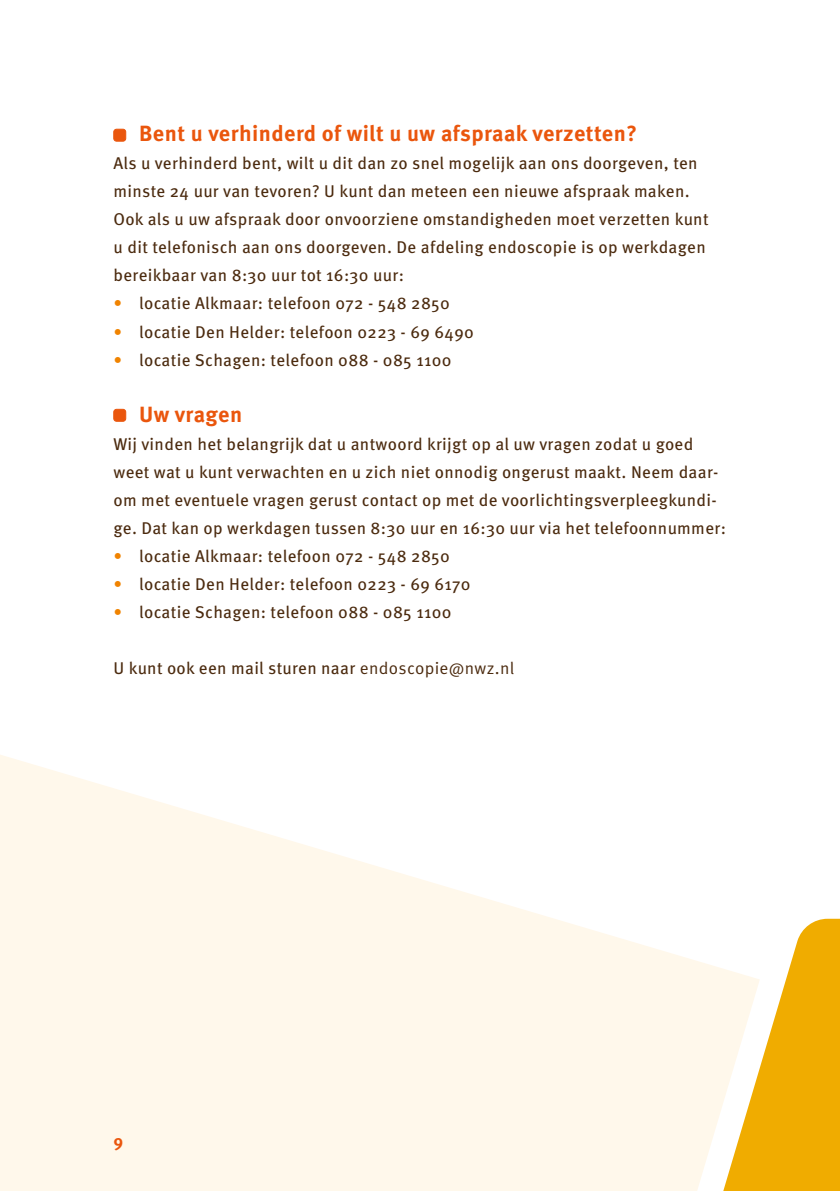
<style>
.page{position:relative;width:840px;height:1191px;background:#fff}
.page>*{position:absolute;margin:0;border:0;box-sizing:border-box;transform-origin:0 0}
.t1{font:700 22px "Meta Pro";letter-spacing:.02em;color:#ea560d}
.t2{font:17px/28px "Meta Pro";letter-spacing:.02em;color:#4b2a0e}
.t3{font:700 17px "Meta Pro";color:#ea560d}
.s1{color:#f08300}
.s2{font-family:"Meta Pro Norm"}
</style>
<div class="page">
<svg style="left:0;top:755px;width:703px;height:436px;fill:#fff8eb"></svg>
<svg style="left:703px;top:918px;width:136px;height:273px"></svg>
<div style="left:114px;top:129px;width:12px;height:12px;background:#ea560d;border-radius:3px"></div>
<div style="left:113px;top:129px;width:13px;height:12px;border:1px solid #ea560d;border-radius:3px"></div>
<div style="left:114px;top:409px;width:12px;height:12px;background:#ea560d;border-radius:3px"></div>
<div style="left:113px;top:409px;width:13px;height:12px;border:1px solid #ea560d;border-radius:3px"></div>
<p class="t1" style="left:139px;top:117px;width:499px">Bent u verhinderd of wilt u uw afspraak verzetten?</p>
<p class="t2" style="left:113px;top:148px;width:596px">Als u verhinderd bent, wilt u dit dan zo snel mogelijk aan ons doorgeven, ten minste 24 uur van tevoren? U kunt dan meteen een nieuwe afspraak maken.<br>Ook als u uw afspraak door onvoorziene omstandigheden moet verzetten kunt u dit telefonisch aan ons doorgeven. De afdeling endoscopie is op werkdagen bereikbaar van 8:30 uur tot 16:30 uur:</p>
<p class="t2" style="left:113px;top:288px;width:337px"><span class="s1">•</span> locatie Alkmaar: telefoon 072 - 548 2850</p>
<p class="t2" style="left:113px;top:316px;width:362px"><span class="s1">•</span> locatie Den Helder: telefoon 0223 - 69 6490</p>
<p class="t2" style="left:113px;top:344px;width:339px"><span class="s1">•</span> locatie Schagen: telefoon 088 - 085 1100</p>
<p class="t1" style="left:139px;top:397px;width:105px">Uw vragen</p>
<p class="t2" style="left:113px;top:428px;width:613px">Wij vinden het belangrijk dat u antwoord krijgt op al uw vragen zodat u goed weet wat u kunt verwachten en u zich niet onnodig ongerust maakt. Neem daar&shy;om met eventuele vragen gerust contact op met de voorlichtingsverpleegkundi&shy;ge. Dat kan op werkdagen tussen 8:30 uur en 16:30 uur via het telefoonnummer:</p>
<p class="t2" style="left:113px;top:540px;width:337px"><span class="s1">•</span> locatie Alkmaar: telefoon 072 - 548 2850</p>
<p class="t2" style="left:113px;top:568px;width:358px"><span class="s1">•</span> locatie Den Helder: telefoon 0223 - 69 6170</p>
<p class="t2" style="left:113px;top:596px;width:339px"><span class="s1">•</span> locatie Schagen: telefoon 088 - 085 1100</p>
<p class="t2" style="left:113px;top:652px;width:402px">U kunt ook een mail sturen naar <span class="s2">endoscopie@nwz.nl</span></p>
<p class="t3" style="left:113px;top:1127px;width:11px">9</p>
</div>
